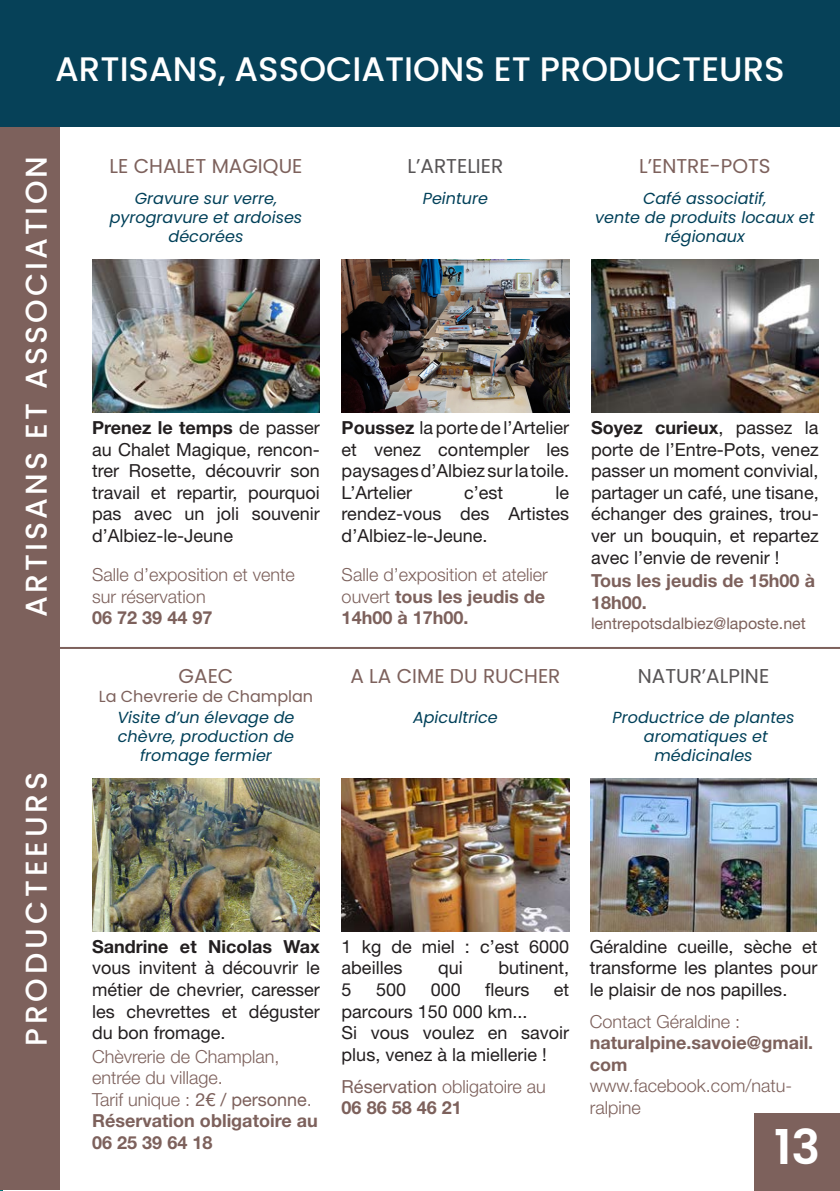
<style>
.page{position:relative;width:840px;height:1191px;background:#fff}
.page>*{position:absolute;margin:0;border:0;box-sizing:border-box;transform-origin:0 0}
.t1{font:600 48px "Poppins";color:#fff}
.t2{font:500 34px "Poppins";color:#fff}
.t3{font:500 30px "Poppins";letter-spacing:.1em;color:#fff}
.t4{font:500 30px "Poppins";letter-spacing:.13em;color:#fff}
.t5{font:20px "Poppins";color:#7d615c}
.t6{font:20px "Poppins";color:#575455}
.t7{font:18px/21.6px "Helvetica Neue LT Pro";color:#231f20;text-align:justify}
.t8{font:300 18px/21.6px "Helvetica Neue LT Pro";color:#7d615c}
.t9{font:700 18px/21.6px "Helvetica Neue LT Pro";color:#7d615c}
.t10{font:italic 16px/19.2px "Poppins";color:#004059;text-align:center}
.t11{font:16px "Helvetica Neue LT Pro";color:#7d615c}
.t12{font:16px "Poppins";color:#7d615c}
.s1{font-weight:700}
.s2{font-weight:400}
</style>
<div class="page">
<div style="left:0;top:127px;width:59px;height:1063px;background:#7d615c"></div>
<div style="left:0;top:0;width:839px;height:126px;background:#064158"></div>
<div style="left:754px;top:1113px;width:85px;height:78px;background:#7d615c"></div>
<img style="left:92px;top:259px;width:227px;height:153px">
<img style="left:92px;top:778px;width:227px;height:153px">
<img style="left:341px;top:259px;width:228px;height:153px">
<img style="left:590px;top:778px;width:226px;height:153px">
<img style="left:591px;top:259px;width:227px;height:153px">
<img style="left:341px;top:778px;width:228px;height:153px">
<hr style="left:59px;top:647px;width:780px;height:2px;background:#7d615c">
<p class="t2" style="left:55px;top:49px;width:730px">ARTISANS, ASSOCIATIONS ET PRODUCTEURS</p>
<p class="t3" style="left:19px;top:617px;width:462px;rotate:-90deg">ARTISANS ET ASSOCIATION</p>
<p class="t4" style="left:19px;top:1046px;width:276px;rotate:-90deg">PRODUCTEEURS</p>
<p class="t5" style="left:109px;top:154px;width:194px">LE CHALET MAGIQUE</p>
<p class="t10" style="left:110px;top:189px;width:194px">Gravure sur verre, pyrogravure et ardoises décorées</p>
<p class="t6" style="left:407px;top:154px;width:97px">L’ARTELIER</p>
<p class="t10" style="left:422px;top:189px;width:67px">Peinture</p>
<p class="t5" style="left:638px;top:154px;width:133px">L’ENTRE-POTS</p>
<p class="t10" style="left:642px;top:189px;width:125px">Café associatif,</p>
<p class="t10" style="left:594px;top:208px;width:221px">vente de produits locaux et régionaux</p>
<p class="t7" style="left:92px;top:416px;width:229px"><span class="s1">Prenez le temps</span> de passer au Chalet Magique, rencon&shy;trer Rosette, découvrir son travail et repartir, pourquoi pas avec un joli souvenir d’Albiez-le-Jeune</p>
<p class="t8" style="left:92px;top:563px;width:204px">Salle d’exposition et vente sur réservation<br><span class="s1">06 72 39 44 97</span></p>
<p class="t5" style="left:178px;top:664px;width:56px">GAEC</p>
<p class="t12" style="left:99px;top:687px;width:216px">La Chevrerie de Champlan</p>
<p class="t10" style="left:117px;top:707px;width:178px;text-align:left">Visite d’un élevage de chèvre, production de</p>
<p class="t10" style="left:140px;top:746px;width:133px">fromage fermier</p>
<p class="t7" style="left:341px;top:416px;width:229px"><span class="s1">Poussez</span> la porte de l’Artelier et venez contempler les paysages d’Albiez sur la toile.<br>L’Artelier</p>
<p class="t7" style="left:341px;top:481px;width:229px;text-indent:214px">le rendez-vous des Artistes d’Albiez-le-Jeune.</p>
<p class="t7" style="left:464px;top:481px;width:41px">c’est</p>
<p class="t8" style="left:341px;top:563px;width:208px">Salle d’exposition et atelier ouvert <span class="s1">tous les jeudis de<br>14h00 à 17h00.</span></p>
<p class="t5" style="left:350px;top:664px;width:211px">A LA CIME DU RUCHER</p>
<p class="t10" style="left:413px;top:707px;width:86px">Apicultrice</p>
<p class="t7" style="left:590px;top:416px;width:229px"><span class="s1">Soyez curieux</span>, passez la porte de l’Entre-Pots, venez passer un moment convivial, partager un café, une tisane, échanger des graines, trou&shy;ver un bouquin, et repartez avec l’envie de revenir !</p>
<p class="t9" style="left:590px;top:569px;width:225px">Tous les jeudis de 15h00 à<br>18h00.</p>
<p class="t11" style="left:590px;top:613px;width:216px">lentrepotsdalbiez@laposte.net</p>
<p class="t6" style="left:637px;top:664px;width:133px">NATUR’ALPINE</p>
<p class="t10" style="left:612px;top:707px;width:183px">Productrice de plantes</p>
<p class="t10" style="left:643px;top:727px;width:125px">aromatiques et</p>
<p class="t10" style="left:654px;top:746px;width:100px">médicinales</p>
<p class="t7" style="left:92px;top:935px;width:229px"><span class="s1">Sandrine et Nicolas Wax </span>vous invitent à découvrir le métier de chevrier, caresser les chevrettes et déguster du bon fromage.</p>
<p class="t8" style="left:92px;top:1045px;width:227px">Chèvrerie de Champlan, entrée du village.<br>Tarif unique : <span class="s2">2€ / personne</span>.<br><span class="s1">Réservation obligatoire au<br>06 25 39 64 18</span></p>
<p class="t7" style="left:341px;top:935px;width:229px">1 kg de miel : c’est 6000 abeilles</p>
<p class="t7" style="left:438px;top:956px;width:26px">qui</p>
<p class="t7" style="left:498px;top:956px;width:72px">butinent,</p>
<p class="t7" style="left:341px;top:978px;width:12px">5</p>
<p class="t7" style="left:376px;top:978px;width:32px">500</p>
<p class="t7" style="left:430px;top:978px;width:32px">000</p>
<p class="t7" style="left:485px;top:978px;width:45px">fleurs</p>
<p class="t7" style="left:553px;top:978px;width:17px">et</p>
<p class="t7" style="left:341px;top:1000px;width:187px">parcours 150 000 km...</p>
<p class="t7" style="left:341px;top:1021px;width:229px">Si vous voulez en savoir plus, venez à la miellerie !</p>
<p class="t8" style="left:341px;top:1075px;width:206px"><span class="s2">Réservation</span> obligatoire au</p>
<p class="t9" style="left:341px;top:1096px;width:122px">06 86 58 46 21</p>
<p class="t7" style="left:589px;top:935px;width:229px">Géraldine cueille, sèche et transforme les plantes pour le plaisir de nos papilles.</p>
<p class="t8" style="left:589px;top:1010px;width:225px">Contact Géraldine : <span class="s1">naturalpine.savoie@gmail. com </span>www.facebook.com/natu&shy;ralpine</p>
<p class="t1" style="left:773px;top:1119px;width:48px">13</p>
</div>
